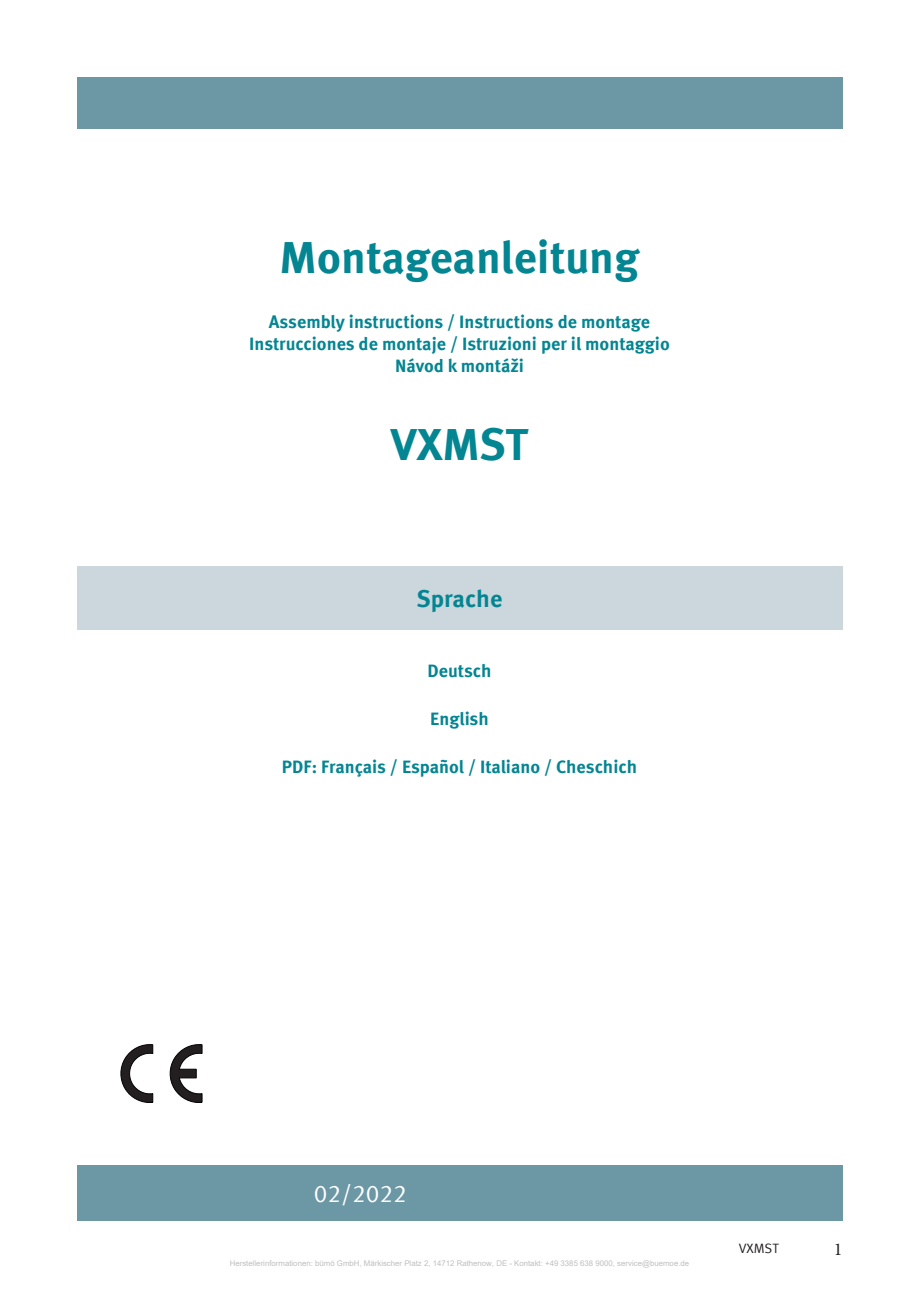
<style>
.page{position:relative;width:919px;height:1289px;background:#fff}
.page>*{position:absolute;margin:0;border:0;box-sizing:border-box;transform-origin:0 0}
.t1{font:700 45px "Meta Offc Pro";color:#048592}
.t2{font:24px "Meta Offc Pro Norm";color:#fff}
.t3{font:700 24px "Meta Offc Pro";color:#048592}
.t4{font:700 18px/21.6px "Meta Offc Pro";color:#048592;text-align:center}
.t5{font:18px "Minion Pro";color:#231f20}
.t6{font:13.5px "Meta Offc Pro Norm";letter-spacing:-.005em;color:#231f20}
.t7{font:7.8px "Arial";color:#bfbfbf}
</style>
<div class="page">
<div style="left:77px;top:77px;width:765px;height:51px;background:#6c97a4"></div>
<div style="left:77px;top:1165px;width:765px;height:55px;background:#6c97a4"></div>
<svg style="left:120px;top:1044px;width:33px;height:58px"></svg>
<svg style="left:169px;top:1044px;width:33px;height:58px"></svg>
<div style="left:77px;top:566px;width:765px;height:63px;background:#ccd7dd"></div>
<h1 class="t1" style="left:279px;top:231px;width:361px">Montageanleitung</h1>
<p class="t4" style="left:249px;top:311px;width:422px">Assembly instructions / Instructions de montage<br>Instrucciones de montaje / Istruzioni per il montaggio<br>Návod k montáži</p>
<h1 class="t1" style="left:391px;top:418px;width:139px">VXMST</h1>
<h2 class="t3" style="left:416px;top:584px;width:87px">Sprache</h2>
<p class="t4" style="left:427px;top:660px;width:66px">Deutsch</p>
<p class="t4" style="left:430px;top:708px;width:60px">English</p>
<p class="t4" style="left:282px;top:755px;width:356px">PDF: Français / Español / Italiano / Cheschich</p>
<h2 class="t2" style="left:314px;top:1180px;width:94px">02/2022</h2>
<p class="t7" style="left:230px;top:1260px;width:461px">Herstellerinformationen: b¸mˆ GmbH, M‰rkischer Platz 2, 14712 Rathenow, DE - Kontakt: +49 3385 638 9000, service@buemoe.de</p>
<p class="t6" style="left:738px;top:1239px;width:41px">VXMST</p>
<p class="t5" style="left:833px;top:1238px;width:10px">1</p>
</div>
